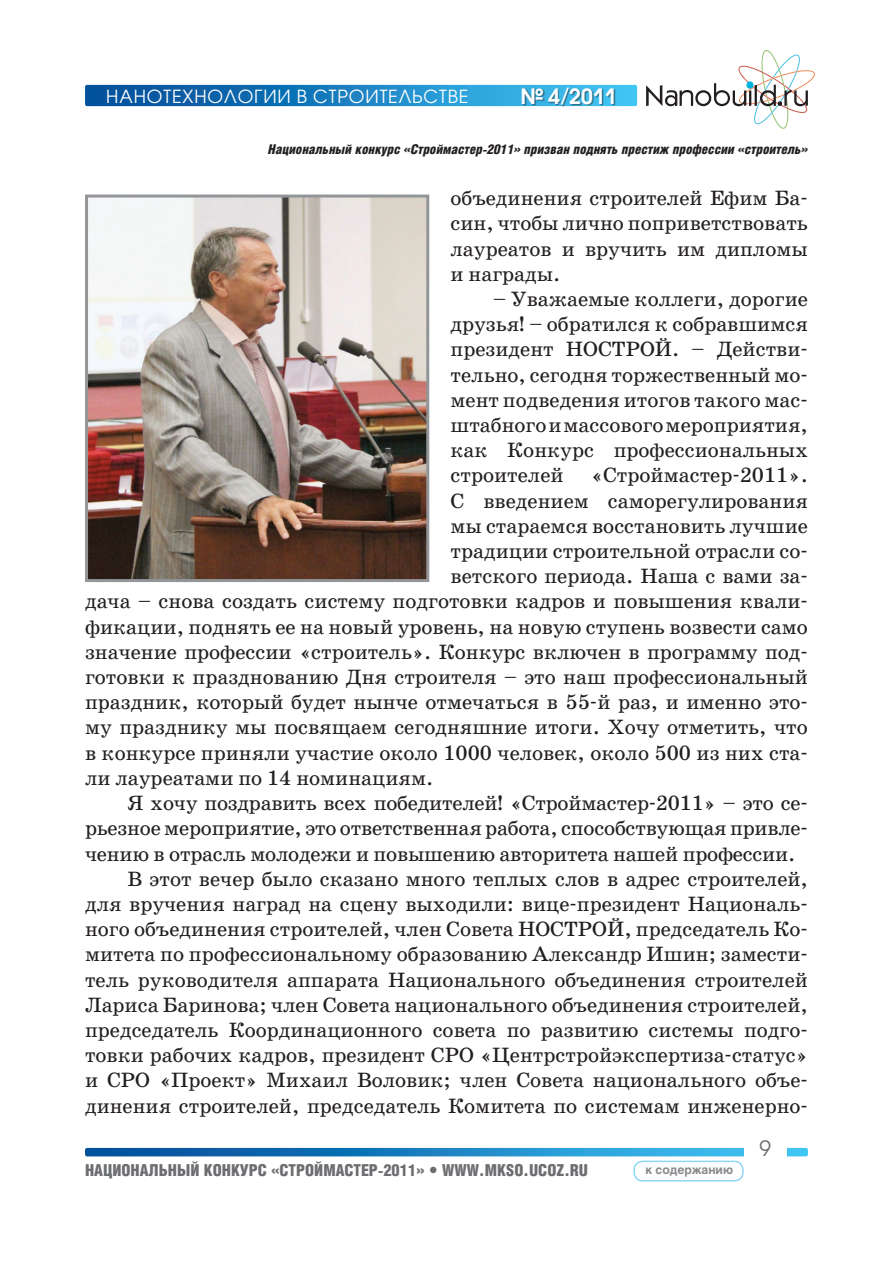
<style>
.page{position:relative;width:893px;height:1263px;background:#fff}
.page>*{position:absolute;margin:0;border:0;box-sizing:border-box;transform-origin:0 0}
.t1{font:21px/25.2px "School Book C";color:#231f20;text-align:justify}
.t2{font:600 21px "Avant Garde Gothic C";color:#fff}
.t3{font:21px "Avant Garde Gothic C";color:#6c6d70}
.t4{font:18px "Avant Garde Gothic C";letter-spacing:.05em;color:#fff}
.t5{font:900 16.5px "Helios Cond";color:#6c6d70}
.t6{font:italic 900 13.5px "Helios Cond";color:#231f20}
.t7{font:700 12px "Helios";color:#87898c}
.s1{font-size:19.5px}
</style>
<div class="page">
<svg style="left:85px;top:85px;width:552px;height:21px;background:#177bbc"></svg>
<div style="left:523px;top:88px;width:181px;height:33px;background:#231f20;opacity:.5"></div>
<svg style="left:85px;top:1148px;width:723px;height:8px;background:#1c83c2"></svg>
<div style="left:744px;top:1137px;width:43px;height:19px;background:#fff"></div>
<svg style="left:646px;top:50px;width:169px;height:79px"></svg>
<div style="left:633px;top:1160px;width:111px;height:21px;border:2px solid #8dd7f7;border-radius:9px"></div>
<img style="left:89px;top:199px;width:336px;height:379px">
<div style="left:85px;top:195px;width:344px;height:387px;border:3px solid #939598"></div>
<p class="t4" style="left:106px;top:85px;width:364px">Нанотехнологии в строительстве</p>
<p class="t2" style="left:521px;top:83px;width:97px">№ 4<span class="s1">/</span>2011</p>
<p class="t6" style="left:268px;top:142px;width:541px">Национальный конкурс «Строймастер-2011» призван поднять престиж профессии «строитель»</p>
<p class="t1" style="left:451px;top:186px;width:359px">объединения строителей Ефим Ба&shy;син, чтобы лично поприветствовать лауреатов и вручить им дипломы и награды.</p>
<p class="t1" style="left:451px;top:287px;width:359px;text-indent:43px">– Уважаемые коллеги, дорогие друзья! – обратился к собравшимся президент НОСТРОЙ. – Действи&shy;тельно, сегодня торжественный мо&shy;мент подведения итогов такого мас&shy;штабного и массового мероприятия, как Конкурс профессиональных строителей</p>
<p class="t1" style="left:591px;top:463px;width:218px">«Строймастер-2011».</p>
<p class="t1" style="left:451px;top:488px;width:359px">С введением саморегулирования</p>
<p class="t1" style="left:451px;top:513px;width:359px">мы стараемся восстановить лучшие</p>
<p class="t1" style="left:451px;top:539px;width:359px">традиции строительной отрасли со-</p>
<p class="t1" style="left:451px;top:564px;width:359px">ветского периода. Наша с вами за-</p>
<p class="t1" style="left:85px;top:589px;width:724px">дача – снова создать систему подготовки кадров и повышения квали-</p>
<p class="t1" style="left:85px;top:614px;width:724px">фикации, поднять ее на новый уровень, на новую ступень возвести само</p>
<p class="t1" style="left:85px;top:639px;width:724px">значение профессии «строитель». Конкурс включен в программу под-</p>
<p class="t1" style="left:85px;top:665px;width:724px">готовки к празднованию Дня строителя – это наш профессиональный</p>
<p class="t1" style="left:85px;top:690px;width:724px">праздник, который будет нынче отмечаться в 55-й раз, и именно это-</p>
<p class="t1" style="left:85px;top:715px;width:724px">му празднику мы посвящаем сегодняшние итоги. Хочу отметить, что</p>
<p class="t1" style="left:85px;top:740px;width:724px">в конкурсе приняли участие около 1000 человек, около 500 из них ста-</p>
<p class="t1" style="left:85px;top:765px;width:350px">ли лауреатами по 14 номинациям.</p>
<p class="t1" style="left:128px;top:791px;width:682px">Я хочу поздравить всех победителей! «Строймастер-2011» – это се-</p>
<p class="t1" style="left:85px;top:816px;width:724px">рьезное мероприятие, это ответственная работа, способствующая привле-</p>
<p class="t1" style="left:85px;top:841px;width:712px">чению в отрасль молодежи и повышению авторитета нашей профессии.</p>
<p class="t1" style="left:128px;top:866px;width:682px">В этот вечер было сказано много теплых слов в адрес строителей,</p>
<p class="t1" style="left:85px;top:891px;width:724px">для вручения наград на сцену выходили: вице-президент Националь-</p>
<p class="t1" style="left:85px;top:917px;width:724px">ного объединения строителей, член Совета НОСТРОЙ, председатель Ко-</p>
<p class="t1" style="left:85px;top:942px;width:724px">митета по профессиональному образованию Александр Ишин; замести-</p>
<p class="t1" style="left:85px;top:967px;width:724px">тель руководителя аппарата Национального объединения строителей</p>
<p class="t1" style="left:85px;top:992px;width:724px">Лариса Баринова; член Совета национального объединения строителей,</p>
<p class="t1" style="left:85px;top:1017px;width:724px">председатель Координационного совета по развитию системы подго-</p>
<p class="t1" style="left:85px;top:1043px;width:724px">товки рабочих кадров, президент СРО «Центрстройэкспертиза-статус»</p>
<p class="t1" style="left:85px;top:1068px;width:724px">и СРО «Проект» Михаил Воловик; член Совета национального объе-</p>
<p class="t1" style="left:85px;top:1093px;width:724px">динения строителей, председатель Комитета по системам инженерно-</p>
<p class="t5" style="left:85px;top:1161px;width:505px">НАЦИОНАЛЬНЫЙ КОНКУРС «СТРОЙМАСТЕР-2011» WWW.MKSO.UCOZ.RU</p>
<p class="t7" style="left:645px;top:1163px;width:89px">к содержанию</p>
<p class="t3" style="left:760px;top:1136px;width:13px">9</p>
</div>
